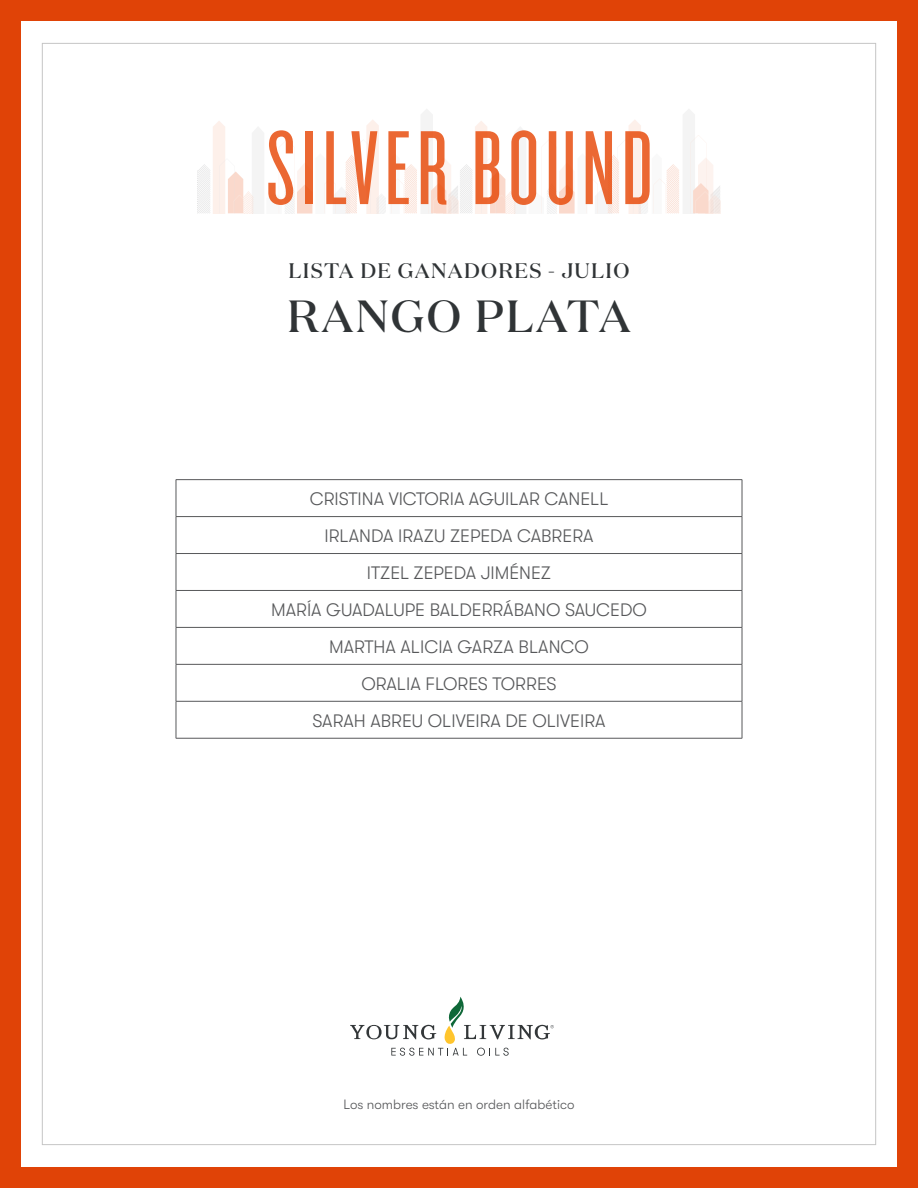
<style>
.page{position:relative;width:918px;height:1188px;background:#e04307}
.page>*{position:absolute;margin:0;border:0;box-sizing:border-box;transform-origin:0 0}
.t1{font:500 45px "Domaine Display";letter-spacing:.05em;color:#303436}
.t2{font:500 21px "Domaine Display";letter-spacing:.06em;color:#303436}
.t3{font:300 18px "GT Walsheim";color:#57585a}
.t4{font:300 13.5px "GT Walsheim";color:#57585a}
</style>
<div class="page">
<div style="left:21px;top:21px;width:876px;height:1146px;background:#fff"></div>
<svg style="left:350px;top:997px;width:204px;height:59px"></svg>
<svg style="left:198px;top:109px;width:522px;height:105px"></svg>
<hr style="left:176px;top:479px;width:566px;height:1px;background:#57585a">
<hr style="left:176px;top:480px;width:1px;height:36px;background:#57585a">
<hr style="left:742px;top:480px;width:1px;height:36px;background:#57585a">
<hr style="left:176px;top:516px;width:566px;height:1px;background:#57585a">
<hr style="left:176px;top:517px;width:1px;height:36px;background:#57585a">
<hr style="left:742px;top:517px;width:1px;height:36px;background:#57585a">
<hr style="left:176px;top:553px;width:566px;height:1px;background:#57585a">
<hr style="left:176px;top:554px;width:1px;height:36px;background:#57585a">
<hr style="left:742px;top:554px;width:1px;height:36px;background:#57585a">
<hr style="left:176px;top:590px;width:566px;height:1px;background:#57585a">
<hr style="left:176px;top:591px;width:1px;height:36px;background:#57585a">
<hr style="left:742px;top:591px;width:1px;height:36px;background:#57585a">
<hr style="left:176px;top:627px;width:566px;height:1px;background:#57585a">
<hr style="left:176px;top:628px;width:1px;height:36px;background:#57585a">
<hr style="left:742px;top:628px;width:1px;height:36px;background:#57585a">
<hr style="left:176px;top:664px;width:566px;height:1px;background:#57585a">
<hr style="left:176px;top:665px;width:1px;height:36px;background:#57585a">
<hr style="left:742px;top:665px;width:1px;height:36px;background:#57585a">
<hr style="left:176px;top:701px;width:566px;height:1px;background:#57585a">
<hr style="left:176px;top:702px;width:1px;height:36px;background:#57585a">
<hr style="left:742px;top:702px;width:1px;height:36px;background:#57585a">
<hr style="left:176px;top:738px;width:566px;height:1px;background:#57585a">
<p class="t2" style="left:289px;top:258px;width:342px">LISTA DE GANADORES - JULIO</p>
<p class="t1" style="left:287px;top:288px;width:345px">RANGO PLATA</p>
<p class="t3" style="left:310px;top:489px;width:300px">CRISTINA VICTORIA AGUILAR CANELL</p>
<p class="t3" style="left:324px;top:526px;width:271px">IRLANDA IRAZU ZEPEDA CABRERA</p>
<p class="t3" style="left:367px;top:563px;width:186px">ITZEL ZEPEDA JIMÉNEZ</p>
<p class="t3" style="left:271px;top:600px;width:377px">MARÍA GUADALUPE BALDERRÁBANO SAUCEDO</p>
<p class="t3" style="left:329px;top:637px;width:261px">MARTHA ALICIA GARZA BLANCO</p>
<p class="t3" style="left:361px;top:673px;width:197px">ORALIA FLORES TORRES</p>
<p class="t3" style="left:312px;top:710px;width:295px">SARAH ABREU OLIVEIRA DE OLIVEIRA</p>
<p class="t4" style="left:343px;top:1097px;width:233px">Los nombres están en orden alfabético</p>
</div>
